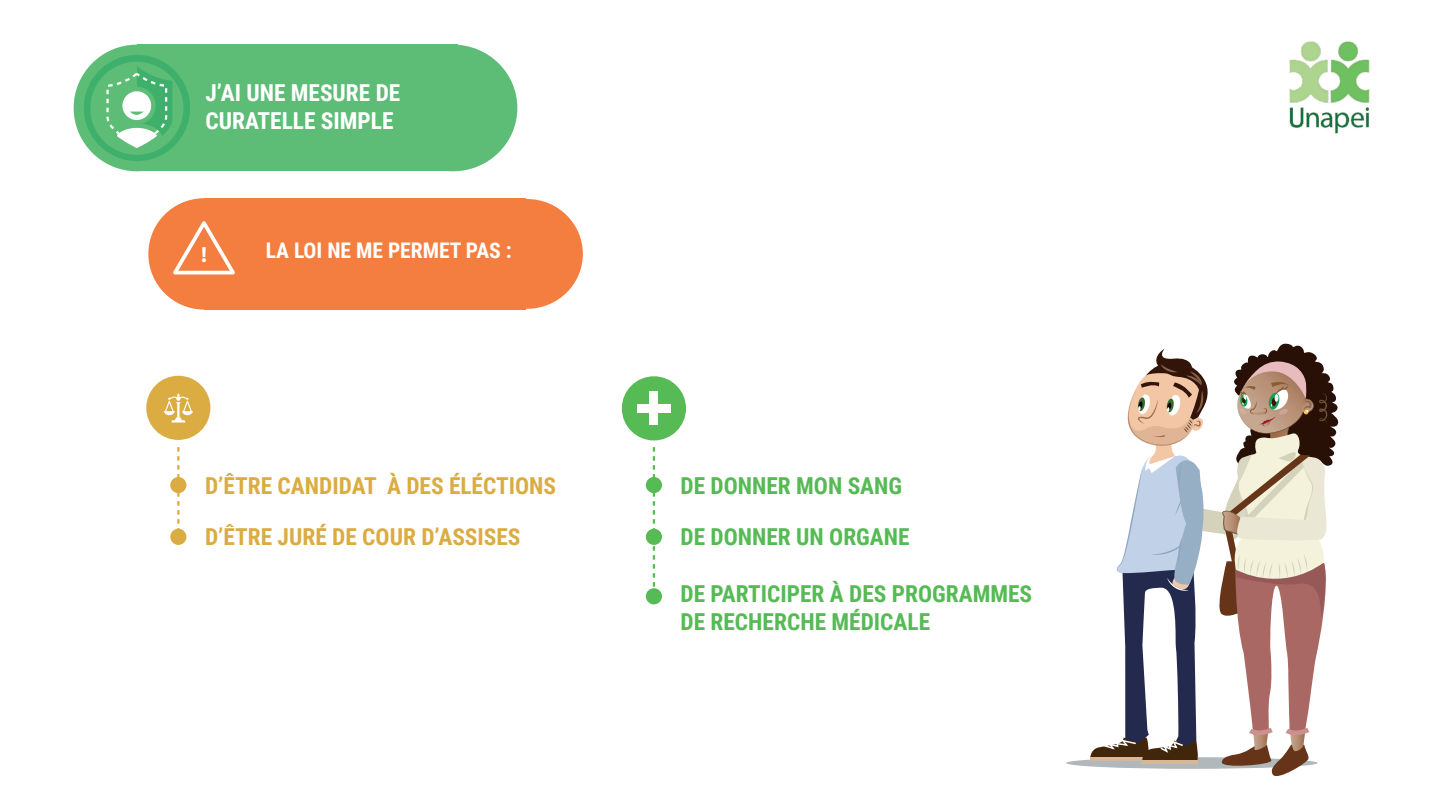
<style>
.page{position:relative;width:1440px;height:810px;background:#fff}
.page>*{position:absolute;margin:0;border:0;box-sizing:border-box;transform-origin:0 0}
.t1{font:700 23.33px/51px "Roboto Condensed";color:#56ba55}
.t2{font:700 23.33px/51px "Roboto Condensed";color:#dbac42}
.t3{font:700 23.33px/28px "Roboto Condensed";color:#fff}
.t4{font:700 21.98px "Myriad Pro";color:#fff}
.t5{font:700 21.52px "Roboto Condensed";color:#fff}
</style>
<div class="page">
<img style="left:1289px;top:41px;width:81px;height:93px">
<div style="left:389px;top:45px;width:128px;height:126px;background:#5dbd77;border-radius:50%"></div>
<div style="left:137px;top:45px;width:320px;height:126px;background:#5dbd77"></div>
<div style="left:74px;top:45px;width:126px;height:126px;background:#5dbd77;border-radius:50%"></div>
<div style="left:84px;top:55px;width:106px;height:106px;background:#3eb06b;border-radius:50%"></div>
<div style="left:90px;top:62px;width:93px;height:93px;background:#5dbd77;border-radius:50%"></div>
<svg style="left:101px;top:66px;width:71px;height:89px"></svg>
<div style="left:471px;top:199px;width:112px;height:110px;background:#f47e3f;border-radius:50%"></div>
<div style="left:204px;top:198px;width:322px;height:112px;background:#f47e3f"></div>
<div style="left:148px;top:198px;width:112px;height:112px;background:#f47e3f;border-radius:50%"></div>
<svg style="left:173px;top:221px;width:62px;height:54px"></svg>
<div style="left:146px;top:376px;width:64px;height:64px;background:#dbac42;border-radius:50%"></div>
<svg style="left:164px;top:393px;width:29px;height:30px"></svg>
<svg style="left:177px;top:447px;width:2px;height:82px"></svg>
<div style="left:170px;top:477px;width:16px;height:16px;background:#dbac42;border-radius:50%"></div>
<div style="left:170px;top:529px;width:16px;height:16px;background:#dbac42;border-radius:50%"></div>
<div style="left:622px;top:376px;width:64px;height:64px;background:#56ba55;border-radius:50%"></div>
<svg style="left:653px;top:447px;width:2px;height:140px"></svg>
<div style="left:646px;top:477px;width:16px;height:16px;background:#56ba55;border-radius:50%"></div>
<div style="left:646px;top:529px;width:16px;height:16px;background:#56ba55;border-radius:50%"></div>
<div style="left:646px;top:588px;width:16px;height:16px;background:#56ba55;border-radius:50%"></div>
<div style="left:650px;top:392px;width:8px;height:33px;background:#fff"></div>
<div style="left:637px;top:404px;width:34px;height:9px;background:#fff"></div>
<svg style="left:1066px;top:757px;width:252px;height:12px"></svg>
<svg style="left:1090px;top:343px;width:249px;height:434px"></svg>
<p class="t3" style="left:205px;top:79px;width:197px">J’AI UNE MESURE DE<br>CURATELLE SIMPLE</p>
<p class="t4" style="left:201px;top:240px;width:7px">!</p>
<p class="t5" style="left:266px;top:238px;width:248px">LA LOI NE ME PERMET PAS :</p>
<p class="t2" style="left:205px;top:460px;width:353px">D’ÊTRE CANDIDAT À DES ÉLÉCTIONS<br>D’ÊTRE JURÉ DE COUR D’ASSISES</p>
<p class="t1" style="left:681px;top:460px;width:231px">DE DONNER MON SANG<br>DE DONNER UN ORGANE</p>
<p class="t1" style="left:681px;top:580px;width:353px;line-height:28px">DE PARTICIPER À DES PROGRAMMES<br>DE RECHERCHE MÉDICALE</p>
</div>
